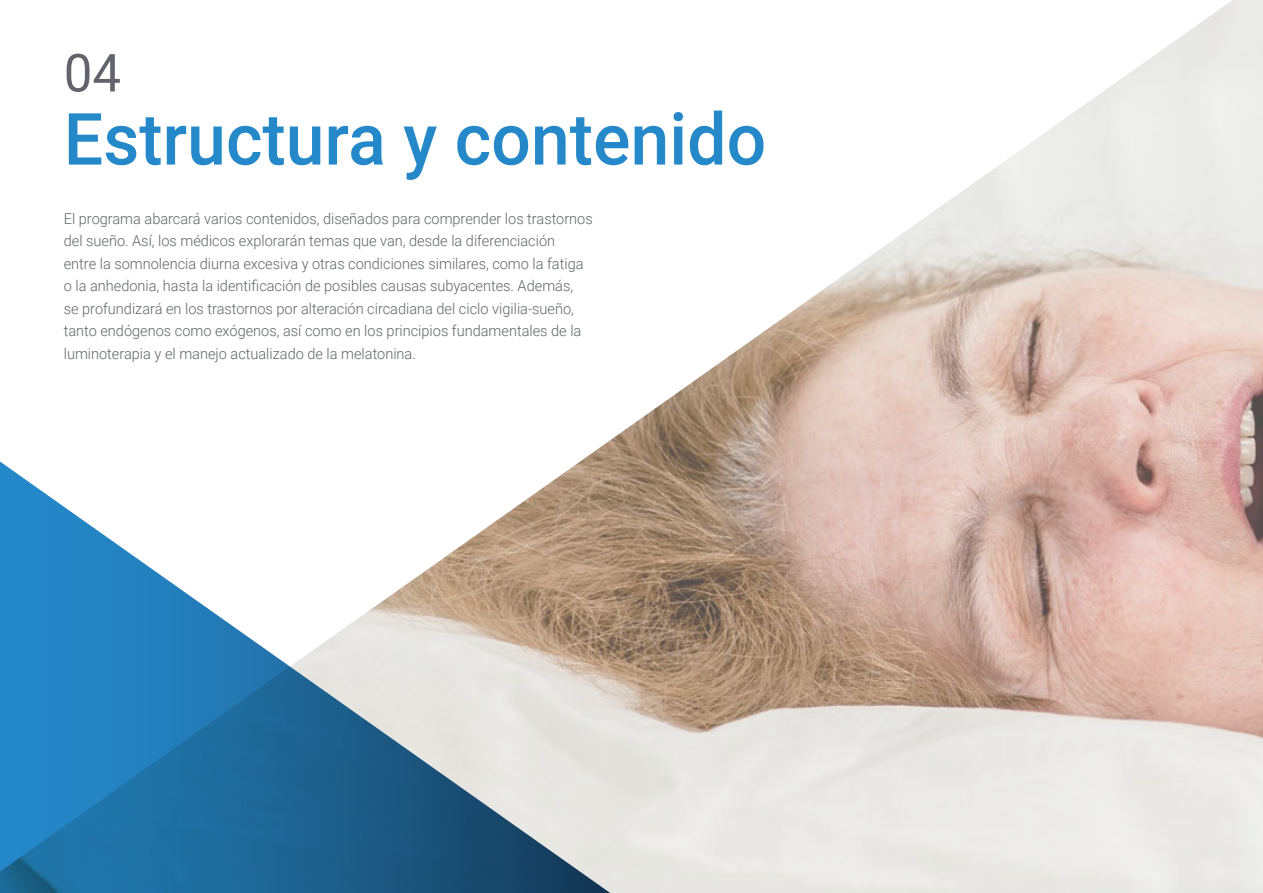
<style>
.page{position:relative;width:1263px;height:893px;background:#fff}
.page>*{position:absolute;margin:0;border:0;box-sizing:border-box;transform-origin:0 0}
.t1{font:500 72px "Roboto";color:#2488c9}
.t2{font:52.5px "Roboto";color:#61646a}
.t3{font:300 15px/22.5px "Roboto";color:#61646a}
</style>
<div class="page">
<img style="left:602px;top:0;width:661px;height:893px">
<svg style="left:0;top:446px;width:640px;height:447px"></svg>
<h2 class="t2" style="left:64px;top:36px;width:59px">04</h2>
<h1 class="t1" style="left:64px;top:89px;width:704px">Estructura y contenido</h1>
<p class="t3" style="left:64px;top:207px;width:530px">El programa abarcará varios contenidos, diseñados para comprender los trastornos del sueño. Así, los médicos explorarán temas que van, desde la diferenciación<br>entre la somnolencia diurna excesiva y otras condiciones similares, como la fatiga o la anhedonia, hasta la identificación de posibles causas subyacentes. Además,<br>se profundizará en los trastornos por alteración circadiana del ciclo vigilia-sueño, tanto endógenos como exógenos, así como en los principios fundamentales de la luminoterapia y el manejo actualizado de la melatonina.</p>
</div>
